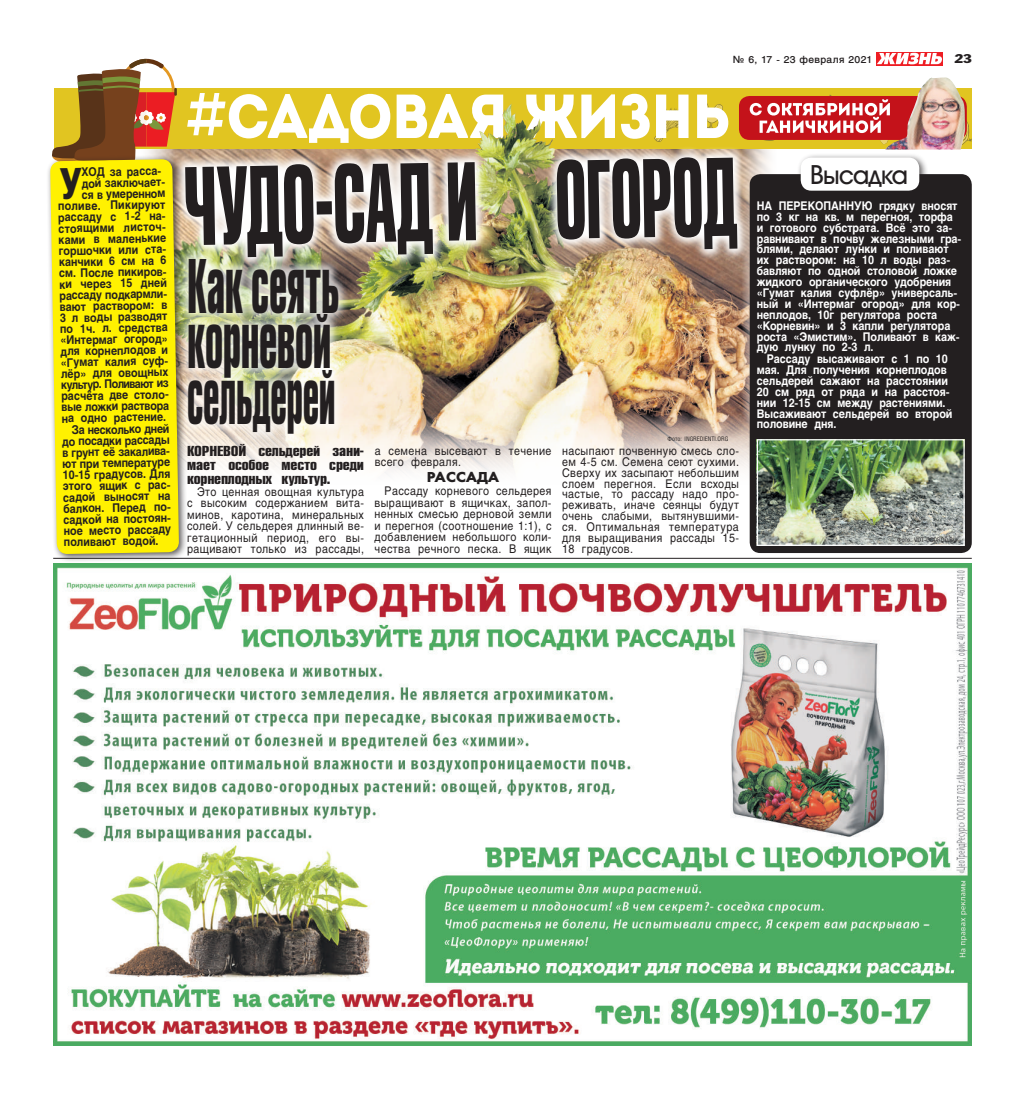
<style>
.page{position:relative;width:1025px;height:1099px;background:#fff}
.page>*{position:absolute;margin:0;border:0;box-sizing:border-box;transform-origin:0 0}
.t1{font:700 101.38px "ez Rubrica Cn";color:#231f20;scale:.63 1}
.t2{font:700 70.12px/55.6px "ez Rubrica Cn";letter-spacing:-.01em;color:#231f20;text-align:justify;scale:.54 1}
.t3{font:26.25px "ez Avante";letter-spacing:-.03em;color:#231f20}
.t4{font:800 15px "ez Futura";color:#231f20;scale:1.1 1}
.t5{font:700 13.12px/13.6px "ez Rubrica Cn";letter-spacing:-.015em;color:#231f20;text-align:justify;scale:1.1 1}
.t6{font:12.5px "ez Fagot";color:#231f20;scale:1.3 1}
.t7{font:11.88px/10.9px "ez Helios";letter-spacing:.035em;color:#231f20;text-align:justify;scale:.9 1}
.t8{font:700 11.88px/10.9px "ez Helios";letter-spacing:-.005em;color:#fff;scale:.9 1}
.t9{font:700 11.88px "ez Helios";color:#231f20;scale:.9 1}
.t10{font:500 10px "ez Helios";letter-spacing:.025em;color:#231f20;scale:1.05 1}
.t11{font:6.25px "ez Helios Cond";color:#231f20}
</style>
<div class="page">
<svg style="left:876px;top:52px;width:66px;height:13px"></svg>
<svg style="left:876px;top:53px;width:65px;height:11px"></svg>
<img style="left:188px;top:149px;width:582px;height:324px">
<div style="left:54px;top:88px;width:917px;height:61px;background:#e1c521"></div>
<svg style="left:965px;top:111px;width:6px;height:32px"></svg>
<svg style="left:187px;top:93px;width:542px;height:52px"></svg>
<svg style="left:740px;top:95px;width:144px;height:46px;background:#d45956"></svg>
<img style="left:884px;top:77px;width:81px;height:72px">
<div style="left:177px;top:247px;width:173px;height:198px;background:#fff;opacity:.75"></div>
<div style="left:46px;top:155px;width:142px;height:408px;background:#231f20;opacity:.75"></div>
<div style="left:50px;top:159px;width:129px;height:395px;background:#fff101"></div>
<img style="left:53px;top:563px;width:918px;height:482px">
<hr style="left:53px;top:558px;width:918px;height:1px;background:#231f20">
<div style="left:749px;top:174px;width:222px;height:379px;background:#231f20;border-radius:11px"></div>
<img style="left:758px;top:441px;width:204px;height:103px">
<div style="left:756px;top:439px;width:208px;height:107px;border:1px solid #fff"></div>
<div style="left:796px;top:153px;width:132px;height:47px;background:#231f20;opacity:.75"></div>
<div style="left:800px;top:157px;width:118px;height:34px;background:#fff;border-radius:11px"></div>
<img style="left:466px;top:104px;width:44px;height:41px">
<img style="left:173px;top:145px;width:576px;height:124px">
<svg style="left:52px;top:59px;width:125px;height:140px"></svg>
<p class="t10" style="left:732px;top:53px;width:134px">№ 6, 17 - 23 февраля 2021</p>
<p class="t6" style="left:954px;top:51px;width:15px">23</p>
<p class="t9" style="left:81px;top:165px;width:90px;rotate:-1deg">ХОД за расса-</p>
<p class="t9" style="left:82px;top:176px;width:94px;rotate:-1deg">дой заключает-</p>
<p class="t9" style="left:82px;top:188px;width:94px;rotate:-1deg">ся в умеренном</p>
<p class="t9" style="left:58px;top:199px;width:121px;rotate:-1deg">поливе. Пикируют</p>
<p class="t9" style="left:58px;top:210px;width:121px;rotate:-1deg">рассаду с 1-2 на-</p>
<p class="t9" style="left:58px;top:221px;width:121px;rotate:-1deg">стоящими листоч-</p>
<p class="t9" style="left:58px;top:233px;width:121px;rotate:-1deg">ками в маленькие</p>
<p class="t9" style="left:59px;top:244px;width:121px;rotate:-1deg">горшочки или ста-</p>
<p class="t9" style="left:59px;top:255px;width:121px;rotate:-1deg">канчики 6 см на 6</p>
<p class="t9" style="left:59px;top:266px;width:121px;rotate:-1deg">см. После пикиров-</p>
<p class="t9" style="left:59px;top:277px;width:121px;rotate:-1deg">ки через 15 дней</p>
<p class="t9" style="left:59px;top:288px;width:121px;rotate:-1deg">рассаду подкармли-</p>
<p class="t9" style="left:60px;top:300px;width:121px;rotate:-1deg">вают раствором: в</p>
<p class="t9" style="left:60px;top:311px;width:121px;rotate:-1deg">3 л воды разводят</p>
<p class="t9" style="left:60px;top:322px;width:121px;rotate:-1deg">по 1ч. л. средства</p>
<p class="t9" style="left:60px;top:333px;width:121px;rotate:-1deg">«Интермаг огород»</p>
<p class="t9" style="left:60px;top:344px;width:121px;rotate:-1deg">для корнеплодов и</p>
<p class="t9" style="left:61px;top:355px;width:121px;rotate:-1deg">«Гумат калия суф-</p>
<p class="t9" style="left:61px;top:367px;width:121px;rotate:-1deg">лёр» для овощных</p>
<p class="t9" style="left:61px;top:378px;width:121px;rotate:-1deg">культур. Поливают из</p>
<p class="t9" style="left:61px;top:389px;width:121px;rotate:-1deg">расчёта две столо-</p>
<p class="t9" style="left:61px;top:400px;width:121px;rotate:-1deg">вые ложки раствора</p>
<p class="t9" style="left:62px;top:411px;width:118px;rotate:-1deg">на одно растение.</p>
<p class="t9" style="left:72px;top:423px;width:110px;rotate:-1deg">За несколько дней</p>
<p class="t9" style="left:62px;top:434px;width:121px;rotate:-1deg">до посадки рассады</p>
<p class="t9" style="left:62px;top:446px;width:121px;rotate:-1deg">в грунт её закалива-</p>
<p class="t9" style="left:62px;top:457px;width:121px;rotate:-1deg">ют при температуре</p>
<p class="t9" style="left:63px;top:468px;width:121px;rotate:-1deg">10-15 градусов. Для</p>
<p class="t9" style="left:63px;top:479px;width:121px;rotate:-1deg">этого ящик с рас-</p>
<p class="t9" style="left:63px;top:490px;width:121px;rotate:-1deg">садой выносят на</p>
<p class="t9" style="left:63px;top:501px;width:121px;rotate:-1deg">балкон. Перед по-</p>
<p class="t9" style="left:63px;top:513px;width:121px;rotate:-1deg">садкой на постоян-</p>
<p class="t9" style="left:63px;top:524px;width:121px;rotate:-1deg">ное место рассаду</p>
<p class="t9" style="left:64px;top:535px;width:107px;rotate:-1deg">поливают водой.</p>
<h1 class="t1" style="left:182px;top:148px;width:879px;rotate:-1deg">ЧУДО-САД И ОГОРОД</h1>
<h2 class="t2" style="left:187px;top:261px;width:284px">Как сеять корневой сельдерей</h2>
<p class="t5" style="left:187px;top:445px;width:162px">КОРНЕВОЙ сельдерей зани&shy;мает особое место среди корнеплодных культур.</p>
<p class="t7" style="left:187px;top:486px;width:198px;line-height:11.4px;text-indent:10px">Это ценная овощная культура с высоким содержанием вита&shy;минов, каротина, минеральных солей. У сельдерея длинный ве&shy;гетационный период, его вы&shy;ращивают только из рассады,</p>
<p class="t7" style="left:374px;top:445px;width:198px;line-height:11.2px">а семена высевают в течение всего февраля.</p>
<p class="t4" style="left:426px;top:468px;width:67px">РАССАДА</p>
<p class="t7" style="left:374px;top:485px;width:198px;line-height:11.5px;text-indent:10px">Рассаду корневого сельдерея выращивают в ящичках, запол&shy;ненных смесью дерновой земли и перегноя (соотношение 1:1), с добавлением небольшого коли&shy;чества речного песка. В ящик</p>
<p class="t11" style="left:667px;top:435px;width:62px">Фото: INGREDIENTI.ORG</p>
<p class="t7" style="left:562px;top:445px;width:198px">насыпают почвенную смесь сло&shy;ем 4-5 см. Семена сеют сухими.<br>Сверху их засыпают небольшим слоем перегноя. Если всходы частые, то рассаду надо про&shy;реживать, иначе сеянцы будут очень слабыми, вытянувшими&shy;ся. Оптимальная температура для выращивания рассады 15- 18 градусов.</p>
<h3 class="t3" style="left:810px;top:159px;width:99px">Высадка</h3>
<p class="t8" style="left:756px;top:200px;width:229px">НА ПЕРЕКОПАННУЮ грядку вносят по 3 кг на кв. м перегноя, торфа и готового субстрата. Всё это за&shy;равнивают в почву железными гра&shy;блями, делают лунки и поливают их раствором: на 10 л воды раз&shy;бавляют по одной столовой ложке жидкого органического удобрения «Гумат калия суфлёр» универсаль&shy;ный и «Интермаг огород» для кор&shy;неплодов, 10г регулятора роста «Корневин» и 3 капли регулятора роста «Эмистим». Поливают в каж&shy;дую лунку по 2-3 л.</p>
<p class="t8" style="left:756px;top:353px;width:219px;text-indent:10px">Рассаду высаживают с 1 по 10 мая. Для получения корнеплодов сельдерей сажают на расстоянии<br>20 см ряд от ряда и на расстоя&shy;нии 12-15 см между растениями.<br>Высаживают сельдерей во второй половине дня.</p>
<p class="t11" style="left:896px;top:536px;width:61px">Фото: VOT-OGOROD.RU</p>
</div>
